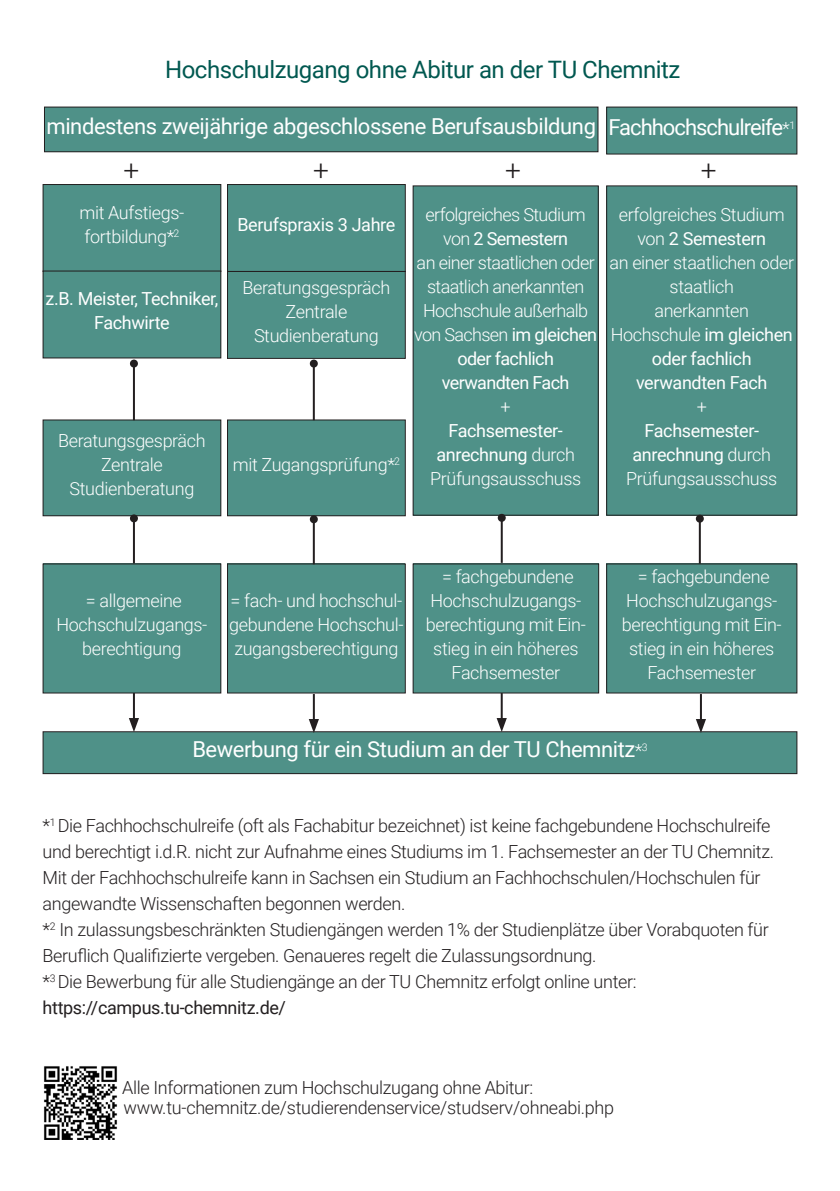
<style>
.page{position:relative;width:840px;height:1191px;background:#fff}
.page>*{position:absolute;margin:0;border:0;box-sizing:border-box;transform-origin:0 0}
.t1{font:300 28px "Roboto";color:#231f20}
._2_Index_1_1{font:24px "Roboto";letter-spacing:-.02em;color:#005850}
.t2{font:22px "Roboto";letter-spacing:-.02em;color:#fff}
.t3{font:22px "Roboto";letter-spacing:-.045em;color:#fff}
.t4{font:300 18px/24px "Roboto";letter-spacing:-.02em;color:#fff;text-align:center}
._5_Mengentext_Seitenzahl{font:300 18px/26px "Roboto";letter-spacing:-.02em;color:#231f20}
.t5{font:18px/24px "Roboto";letter-spacing:-.02em;color:#fff;text-align:center}
.t6{font:18px "Roboto";letter-spacing:-.02em;color:#231f20}
.s1{font-weight:300;font-size:18px}
.s2{font-weight:400}
.s3{font-weight:300}
</style>
<div class="page">
<div style="left:43px;top:564px;width:178px;height:129px;background:#4f9188"></div>
<div style="left:43px;top:563px;width:178px;height:130px;border:1px solid #231f20"></div>
<div style="left:43px;top:731px;width:753px;height:42px;background:#4f9188"></div>
<div style="left:43px;top:731px;width:754px;height:43px;border:1px solid #231f20"></div>
<div style="left:227px;top:564px;width:178px;height:129px;background:#4f9188"></div>
<div style="left:227px;top:563px;width:178px;height:130px;border:1px solid #231f20"></div>
<div style="left:413px;top:564px;width:185px;height:129px;background:#4f9188"></div>
<div style="left:412px;top:563px;width:187px;height:130px;border:1px solid #231f20"></div>
<div style="left:606px;top:564px;width:190px;height:129px;background:#4f9188"></div>
<div style="left:605px;top:563px;width:192px;height:130px;border:1px solid #231f20"></div>
<div style="left:43px;top:420px;width:178px;height:96px;background:#4f9188"></div>
<div style="left:43px;top:419px;width:178px;height:97px;border:1px solid #231f20"></div>
<div style="left:227px;top:420px;width:178px;height:96px;background:#4f9188"></div>
<div style="left:227px;top:419px;width:178px;height:97px;border:1px solid #231f20"></div>
<div style="left:413px;top:186px;width:185px;height:329px;background:#4f9188"></div>
<div style="left:412px;top:185px;width:186px;height:331px;border:1px solid #231f20"></div>
<div style="left:606px;top:186px;width:190px;height:329px;background:#4f9188"></div>
<div style="left:605px;top:185px;width:192px;height:331px;border:1px solid #231f20"></div>
<div style="left:43px;top:184px;width:178px;height:87px;background:#4f9188"></div>
<div style="left:43px;top:184px;width:178px;height:88px;border:1px solid #231f20"></div>
<div style="left:227px;top:184px;width:178px;height:87px;background:#4f9188"></div>
<div style="left:227px;top:184px;width:178px;height:88px;border:1px solid #231f20"></div>
<div style="left:44px;top:107px;width:553px;height:45px;background:#4f9188"></div>
<div style="left:44px;top:107px;width:554px;height:45px;border:1px solid #231f20"></div>
<div style="left:606px;top:107px;width:190px;height:47px;background:#4f9188"></div>
<div style="left:605px;top:107px;width:192px;height:47px;border:1px solid #231f20"></div>
<hr style="left:133px;top:693px;width:2px;height:28px;background:#231f20">
<svg style="left:129px;top:718px;width:10px;height:14px"></svg>
<hr style="left:313px;top:694px;width:2px;height:28px;background:#231f20">
<svg style="left:308px;top:719px;width:11px;height:14px"></svg>
<hr style="left:500px;top:693px;width:2px;height:28px;background:#231f20">
<svg style="left:496px;top:718px;width:10px;height:14px"></svg>
<hr style="left:699px;top:694px;width:2px;height:28px;background:#231f20">
<svg style="left:695px;top:719px;width:10px;height:14px"></svg>
<hr style="left:133px;top:518px;width:2px;height:45px;background:#231f20">
<div style="left:130px;top:514px;width:8px;height:8px;background:#231f20;border-radius:50%"></div>
<hr style="left:312px;top:519px;width:2px;height:45px;background:#231f20">
<div style="left:309px;top:515px;width:8px;height:8px;background:#231f20;border-radius:50%"></div>
<hr style="left:500px;top:518px;width:2px;height:45px;background:#231f20">
<div style="left:497px;top:514px;width:8px;height:8px;background:#231f20;border-radius:50%"></div>
<hr style="left:698px;top:518px;width:2px;height:46px;background:#231f20">
<div style="left:695px;top:514px;width:8px;height:8px;background:#231f20;border-radius:50%"></div>
<hr style="left:133px;top:363px;width:2px;height:57px;background:#231f20">
<div style="left:130px;top:359px;width:8px;height:8px;background:#231f20;border-radius:50%"></div>
<hr style="left:312px;top:363px;width:2px;height:57px;background:#231f20">
<div style="left:309px;top:359px;width:8px;height:8px;background:#231f20;border-radius:50%"></div>
<img style="left:44px;top:1066px;width:73px;height:73px">
<div style="left:43px;top:271px;width:178px;height:87px;background:#4f9188"></div>
<div style="left:43px;top:270px;width:178px;height:88px;border:1px solid #231f20"></div>
<div style="left:227px;top:271px;width:178px;height:87px;background:#4f9188"></div>
<div style="left:227px;top:271px;width:178px;height:88px;border:1px solid #231f20"></div>
<p class="_2_Index_1_1" style="left:165px;top:53px;width:516px">Hochschulzugang ohne Abitur an der TU Chemnitz</p>
<p class="t2" style="left:47px;top:110px;width:550px">mindestens zweijährige abgeschlossene Berufsausbildung</p>
<p class="t3" style="left:608px;top:112px;width:188px">Fachhochschulreife<span class="s1">*</span><sup>1</sup></p>
<p class="t1" style="left:123px;top:151px;width:17px">+</p>
<p class="t1" style="left:313px;top:150px;width:17px">+</p>
<p class="t1" style="left:505px;top:150px;width:17px">+</p>
<p class="t1" style="left:700px;top:150px;width:17px">+</p>
<p class="t4" style="left:79px;top:200px;width:106px">mit Aufstiegs-</p>
<p class="t4" style="left:84px;top:224px;width:96px">fortbildung*<sup>2</sup></p>
<p class="t5" style="left:45px;top:286px;width:174px">z.B. Meister, Techniker,<br>Fachwirte</p>
<p class="t4" style="left:58px;top:427px;width:149px">Beratungsgespräch</p>
<p class="t4" style="left:101px;top:451px;width:63px">Zentrale</p>
<p class="t4" style="left:69px;top:475px;width:126px">Studienberatung</p>
<p class="t5" style="left:237px;top:212px;width:159px">Berufspraxis 3 Jahre</p>
<p class="t4" style="left:242px;top:275px;width:149px">Beratungsgespräch</p>
<p class="t4" style="left:285px;top:299px;width:63px">Zentrale</p>
<p class="t4" style="left:254px;top:323px;width:126px">Studienberatung</p>
<p class="t4" style="left:233px;top:451px;width:169px">mit Zugangsprüfung*<sup>2</sup></p>
<p class="t4" style="left:425px;top:202px;width:162px">erfolgreiches Studium von <span class="s2">2 Semestern</span></p>
<p class="t4" style="left:416px;top:250px;width:179px">an einer staatlichen oder staatlich anerkannten</p>
<p class="t4" style="left:414px;top:298px;width:184px">Hochschule außerhalb von Sachsen <span class="s2">im gleichen oder fachlich</span></p>
<p class="t5" style="left:441px;top:370px;width:129px">verwandten Fach</p>
<p class="t4" style="left:500px;top:394px;width:12px">+</p>
<p class="t5" style="left:448px;top:418px;width:116px">Fachsemester-</p>
<p class="t5" style="left:436px;top:442px;width:140px">anrechnung <span class="s3">durch</span></p>
<p class="t4" style="left:430px;top:466px;width:153px">Prüfungsausschuss</p>
<p class="t4" style="left:618px;top:202px;width:167px">erfolgreiches Studium von <span class="s2">2 Semestern</span></p>
<p class="t4" style="left:609px;top:250px;width:186px">an einer staatlichen oder staatlich</p>
<p class="t4" style="left:654px;top:298px;width:96px">anerkannten</p>
<p class="t5" style="left:610px;top:322px;width:184px"><span class="s3">Hochschule</span> im gleichen oder fachlich</p>
<p class="t5" style="left:635px;top:370px;width:133px">verwandten Fach</p>
<p class="t4" style="left:696px;top:394px;width:12px">+</p>
<p class="t5" style="left:644px;top:418px;width:116px">Fachsemester-</p>
<p class="t5" style="left:632px;top:442px;width:140px">anrechnung <span class="s3">durch</span></p>
<p class="t4" style="left:625px;top:466px;width:153px">Prüfungsausschuss</p>
<p class="t4" style="left:86px;top:588px;width:97px">= allgemeine</p>
<p class="t4" style="left:56px;top:612px;width:152px">Hochschulzugangs-</p>
<p class="t4" style="left:82px;top:636px;width:101px">berechtigung</p>
<p class="t4" style="left:230px;top:588px;width:173px">= fach- und hochschul-</p>
<p class="t4" style="left:229px;top:612px;width:176px">gebundene Hochschul-</p>
<p class="t4" style="left:234px;top:636px;width:165px">zugangsberechtigung</p>
<p class="t4" style="left:442px;top:564px;width:133px">= fachgebundene</p>
<p class="t4" style="left:430px;top:588px;width:152px">Hochschulzugangs-</p>
<p class="t4" style="left:425px;top:612px;width:161px">berechtigung mit Ein&shy;stieg in ein höheres</p>
<p class="t4" style="left:451px;top:660px;width:110px">Fachsemester</p>
<p class="t4" style="left:637px;top:564px;width:133px">= fachgebundene</p>
<p class="t4" style="left:626px;top:588px;width:152px">Hochschulzugangs-</p>
<p class="t4" style="left:621px;top:612px;width:161px">berechtigung mit Ein&shy;stieg in ein höheres</p>
<p class="t4" style="left:647px;top:660px;width:110px">Fachsemester</p>
<p class="t2" style="left:192px;top:733px;width:456px">Bewerbung für ein Studium an der TU Chemnitz<span class="s1">*</span><sup>3</sup></p>
<p class="_5_Mengentext_Seitenzahl" style="left:43px;top:812px;width:732px">*<sup>1</sup> Die Fachhochschulreife (oft als Fachabitur bezeichnet) ist keine fachgebundene Hochschulreife und berechtigt i.d.R. nicht zur Aufnahme eines Studiums im 1. Fachsemester an der TU Chemnitz.<br>Mit der Fachhochschulreife kann in Sachsen ein Studium an Fachhochschulen/Hochschulen für angewandte Wissenschaften begonnen werden.</p>
<p class="_5_Mengentext_Seitenzahl" style="left:43px;top:916px;width:727px">*<sup>2</sup> In zulassungsbeschränkten Studiengängen werden 1% der Studienplätze über Vorabquoten für<br>Beruflich Qualifizierte vergeben. Genaueres regelt die Zulassungsordnung.</p>
<p class="_5_Mengentext_Seitenzahl" style="left:43px;top:968px;width:595px">*<sup>3</sup> Die Bewerbung für alle Studiengänge an der TU Chemnitz erfolgt online unter:</p>
<p class="t6" style="left:43px;top:995px;width:245px">https://campus.tu-chemnitz.de/</p>
<p class="_5_Mengentext_Seitenzahl" style="left:122px;top:1074px;width:412px">Alle Informationen zum Hochschulzugang ohne Abitur:</p>
<p class="_5_Mengentext_Seitenzahl" style="left:123px;top:1094px;width:492px">www.tu-chemnitz.de/studierendenservice/studserv/ohneabi.php</p>
</div>
